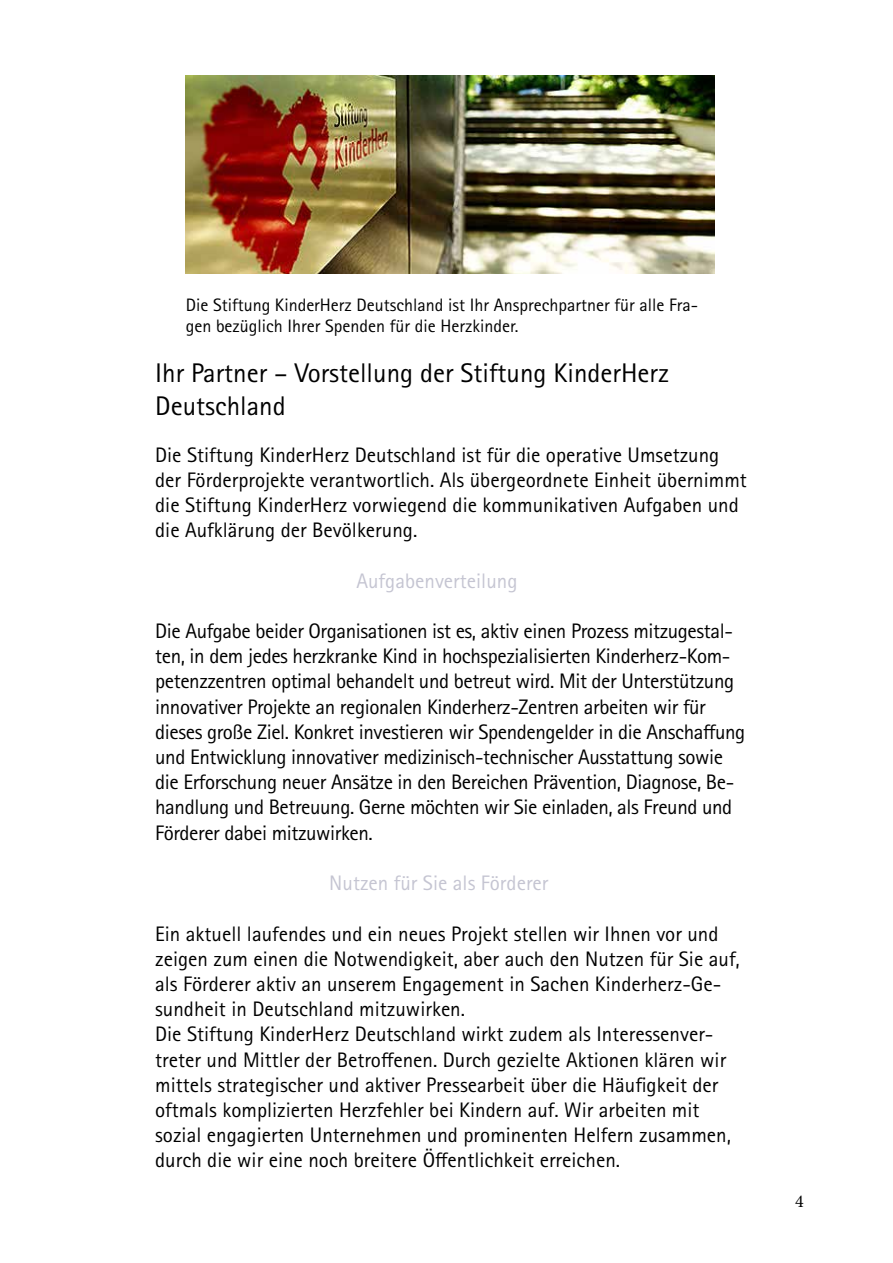
<style>
.page{position:relative;width:893px;height:1263px;background:#fff}
.page>*{position:absolute;margin:0;border:0;box-sizing:border-box;transform-origin:0 0}
.t1{font:27px/32.4px "Rotis Sans Serif Pro";color:#000}
.t2{font:21px/25.2px "Rotis Sans Serif Pro";color:#000}
.t3{font:21px/25.2px "Rotis Sans Serif Pro";letter-spacing:-.02em;color:#000}
.t4{font:21px "Rotis Sans Serif Pro";color:#c5c5d2}
.t5{font:18px/21.6px "Rotis Sans Serif Pro";color:#000}
.t6{font:18px "Minion Pro";color:#000}
</style>
<div class="page">
<img style="left:186px;top:76px;width:528px;height:197px">
<p class="t5" style="left:186px;top:294px;width:514px">Die Stiftung KinderHerz Deutschland ist Ihr Ansprechpartner für alle Fra&shy;gen bezüglich Ihrer Spenden für die Herzkinder.</p>
<p class="t1" style="left:155px;top:357px;width:515px">Ihr Partner – Vorstellung der Stiftung KinderHerz<br>Deutschland</p>
<p class="t2" style="left:155px;top:442px;width:593px">Die Stiftung KinderHerz Deutschland ist für die operative Umsetzung der Förderprojekte verantwortlich. Als übergeordnete Einheit übernimmt die Stiftung KinderHerz vorwiegend die kommunikativen Aufgaben und die Aufklärung der Bevölkerung.</p>
<p class="t4" style="left:356px;top:568px;width:162px">Aufgabenverteilung</p>
<p class="t3" style="left:155px;top:618px;width:592px">Die Aufgabe beider Organisationen ist es, aktiv einen Prozess mitzugestal&shy;ten, in dem jedes herzkranke Kind in hochspezialisierten Kinderherz-Kom&shy;petenzzentren optimal behandelt und betreut wird. Mit der Unterstützung innovativer Projekte an regionalen Kinderherz-Zentren arbeiten wir für dieses große Ziel. Konkret investieren wir Spendengelder in die Anschaffung und Entwicklung innovativer medizinisch-technischer Ausstattung sowie die Erforschung neuer Ansätze in den Bereichen Prävention, Diagnose, Be&shy;handlung und Betreuung. Gerne möchten wir Sie einladen, als Freund und Förderer dabei mitzuwirken.</p>
<p class="t4" style="left:329px;top:870px;width:221px">Nutzen für Sie als Förderer</p>
<p class="t2" style="left:155px;top:921px;width:586px">Ein aktuell laufendes und ein neues Projekt stellen wir Ihnen vor und zeigen zum einen die Notwendigkeit, aber auch den Nutzen für Sie auf, als Förderer aktiv an unserem Engagement in Sachen Kinderherz-Ge&shy;sundheit in Deutschland mitzuwirken.<br>Die Stiftung KinderHerz Deutschland wirkt zudem als Interessenver&shy;treter und Mittler der Betroffenen. Durch gezielte Aktionen klären wir mittels strategischer und aktiver Pressearbeit über die Häufigkeit der oftmals komplizierten Herzfehler bei Kindern auf. Wir arbeiten mit sozial engagierten Unternehmen und prominenten Helfern zusammen, durch die wir eine noch breitere Öffentlichkeit erreichen.</p>
<p class="t6" style="left:795px;top:1189px;width:10px">4</p>
</div>
